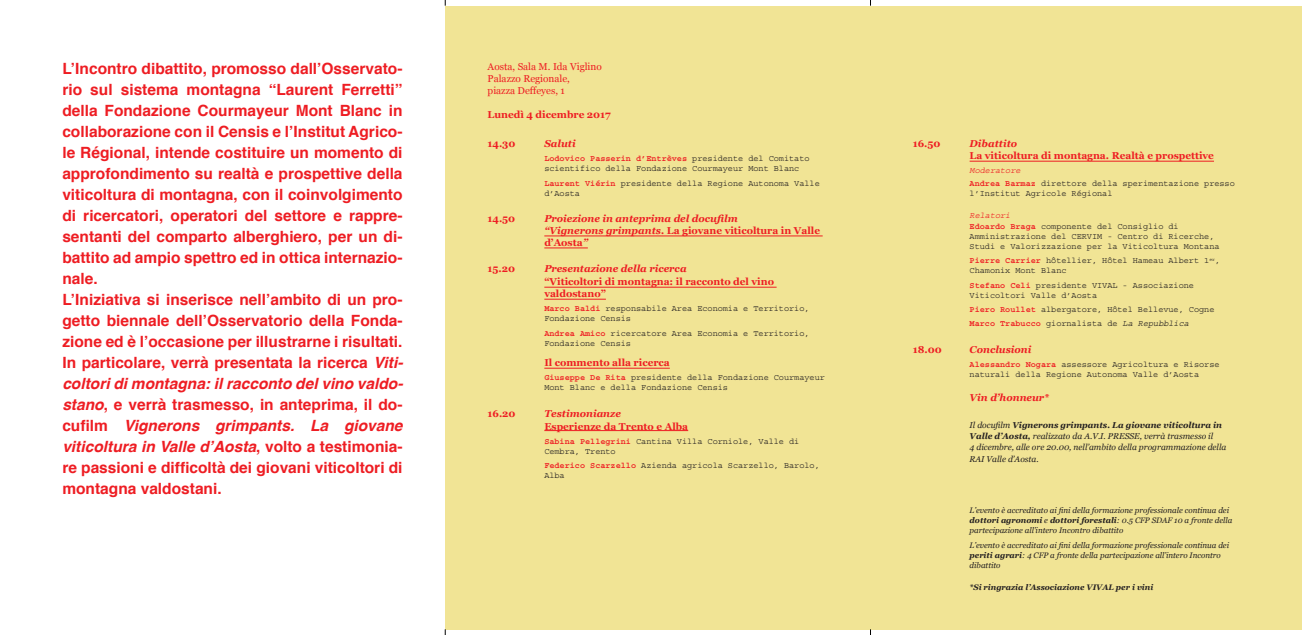
<style>
.page{position:relative;width:1307px;height:635px;background:#fff}
.page>*{position:absolute;margin:0;border:0;box-sizing:border-box;transform-origin:0 0}
.t1{font:700 15.5px/21px "Helvetica";color:#ee1d23}
.t2{font:700 10px/12px "Georgia";color:#ee1d23}
.t3{font:italic 700 10px/12px "Georgia";color:#ee1d23}
.t4{font:10px/12px "Georgia";color:#ee1d23}
.t5{font:8.5px/10px "Courier Std";color:#231f20}
.t6{font:italic 8.5px/11px "Georgia";color:#231f20}
.t7{font:italic 8px/10px "Georgia";color:#231f20}
.t8{font:italic 700 8px "Georgia";color:#231f20}
.s1{font-style:italic}
.s2{font-weight:700;color:#ee1d23}
.s3{font-style:normal}
.s4{font-style:italic;color:#ee1d23}
.s5{font-weight:700}
</style>
<div class="page">
<div style="left:445px;top:6px;width:856px;height:623px;background:#f1e495"></div>
<hr style="left:544px;top:236px;width:279px;height:1px;background:#ee1d23">
<hr style="left:544px;top:248px;width:44px;height:1px;background:#ee1d23">
<hr style="left:544px;top:287px;width:232px;height:1px;background:#ee1d23">
<hr style="left:544px;top:299px;width:62px;height:1px;background:#ee1d23">
<hr style="left:544px;top:368px;width:126px;height:1px;background:#ee1d23">
<hr style="left:544px;top:430px;width:144px;height:1px;background:#ee1d23">
<hr style="left:969px;top:161px;width:245px;height:1px;background:#ee1d23">
<p class="t1" style="left:62px;top:58px;width:342px">L’Incontro dibattito, promosso dall’Osservato&shy;rio sul sistema montagna “Laurent Ferretti” della Fondazione Courmayeur Mont Blanc in collaborazione con il Censis e l’Institut Agrico&shy;le Régional, intende costituire un momento di approfondimento su realtà e prospettive della viticoltura di montagna, con il coinvolgimento di ricercatori, operatori del settore e rappre&shy;sentanti del comparto alberghiero, per un di&shy;battito ad ampio spettro ed in ottica internazio&shy;nale.<br>L’Iniziativa si inserisce nell’ambito di un pro&shy;getto biennale dell’Osservatorio della Fonda&shy;zione ed è l’occasione per illustrarne i risultati.<br>In particolare, verrà presentata la ricerca <span class="s1">Viti&shy;coltori di montagna: il racconto del vino valdo&shy;stano</span>, e verrà trasmesso, in anteprima, il do&shy;cufilm <span class="s1">Vignerons grimpants. La giovane viticoltura in Valle d’Aosta</span>, volto a testimonia&shy;re passioni e difficoltà dei giovani viticoltori di montagna valdostani.</p>
<p class="t4" style="left:488px;top:60px;width:116px">Aosta, Sala M. Ida Viglino<br>Palazzo Regionale,<br>piazza Deffeyes, 1</p>
<p class="t2" style="left:488px;top:108px;width:124px">Lunedì 4 dicembre 2017</p>
<p class="t2" style="left:488px;top:137px;width:29px">14.30</p>
<p class="t3" style="left:544px;top:137px;width:33px">Saluti</p>
<p class="t5" style="left:544px;top:154px;width:267px"><span class="s2">Lodovico Passerin d’Entrèves</span> presidente del Comitato scientifico della Fondazione Courmayeur Mont Blanc</p>
<p class="t5" style="left:544px;top:178px;width:277px"><span class="s2">Laurent Viérin</span> presidente della Regione Autonoma Valle d’Aosta</p>
<p class="t2" style="left:488px;top:212px;width:29px">14.50</p>
<p class="t3" style="left:544px;top:212px;width:277px">Proiezione in anteprima del docufilm<br>“Vignerons grimpants. <span class="s3">La giovane viticoltura in Valle d’Aosta</span>”</p>
<p class="t2" style="left:488px;top:262px;width:29px">15.20</p>
<p class="t3" style="left:544px;top:262px;width:144px">Presentazione della ricerca</p>
<p class="t2" style="left:544px;top:275px;width:231px">“Viticoltori di montagna: il racconto del vino valdostano”</p>
<p class="t5" style="left:544px;top:304px;width:267px"><span class="s2">Marco Baldi</span> responsabile Area Economia e Territorio,<br>Fondazione Censis</p>
<p class="t5" style="left:544px;top:328px;width:267px"><span class="s2">Andrea Amico</span> ricercatore Area Economia e Territorio,<br>Fondazione Censis</p>
<p class="t2" style="left:544px;top:356px;width:127px">Il commento alla ricerca</p>
<p class="t5" style="left:544px;top:373px;width:282px"><span class="s2">Giuseppe De Rita</span> presidente della Fondazione Courmayeur<br>Mont Blanc e della Fondazione Censis</p>
<p class="t2" style="left:488px;top:407px;width:29px">16.20</p>
<p class="t3" style="left:544px;top:407px;width:78px">Testimonianze</p>
<p class="t2" style="left:544px;top:420px;width:145px">Esperienze da Trento e Alba</p>
<p class="t5" style="left:544px;top:436px;width:257px"><span class="s2">Sabina Pellegrini</span> Cantina Villa Corniole, Valle di<br>Cembra, Trento</p>
<p class="t5" style="left:544px;top:461px;width:277px"><span class="s2">Federico Scarzello</span> Azienda agricola Scarzello, Barolo,<br>Alba</p>
<p class="t2" style="left:913px;top:137px;width:29px">16.50</p>
<p class="t3" style="left:969px;top:137px;width:49px">Dibattito</p>
<p class="t2" style="left:969px;top:149px;width:246px">La viticoltura di montagna. Realtà e prospettive</p>
<p class="t5" style="left:969px;top:165px;width:267px;line-height:12.2px"><span class="s4">Moderatore<br></span><span class="s2">Andrea Barmaz</span> direttore della sperimentazione presso</p>
<p class="t5" style="left:969px;top:188px;width:144px">l’Institut Agricole Régional</p>
<p class="t5" style="left:969px;top:210px;width:211px;line-height:11.3px"><span class="s4">Relatori<br></span><span class="s2">Edoardo Braga</span> componente del Consiglio di</p>
<p class="t5" style="left:969px;top:232px;width:251px">Amministrazione del CERVIM - Centro di Ricerche,<br>Studi e Valorizzazione per la Viticoltura Montana</p>
<p class="t5" style="left:969px;top:256px;width:252px"><span class="s2">Pierre Carrier</span> hôtellier, Hôtel Hameau Albert 1<sup>er</sup>,<br>Chamonix Mont Blanc</p>
<p class="t5" style="left:969px;top:280px;width:226px"><span class="s2">Stefano Celi</span> presidente VIVAL - Associazione<br>Viticoltori Valle d’Aosta</p>
<p class="t5" style="left:969px;top:302px;width:246px;line-height:14.3px"><span class="s2">Piero Roullet</span> albergatore, Hôtel Bellevue, Cogne<br><span class="s2">Marco Trabucco</span> giornalista de <span class="s1">La Repubblica</span></p>
<p class="t2" style="left:913px;top:343px;width:30px">18.00</p>
<p class="t3" style="left:969px;top:343px;width:63px">Conclusioni</p>
<p class="t5" style="left:969px;top:360px;width:251px"><span class="s2">Alessandro Nogara</span> assessore Agricoltura e Risorse naturali della Regione Autonoma Valle d’Aosta</p>
<p class="t3" style="left:969px;top:391px;width:81px">Vin d’honneur*</p>
<p class="t6" style="left:969px;top:419px;width:258px">Il docufilm <span class="s5">Vignerons grimpants. La giovane viticoltura in<br>Valle d’Aosta,</span> realizzato da A.V.I. PRESSE, verrà trasmesso il<br>4 dicembre, alle ore 20.00, nell’ambito della programmazione della</p>
<p class="t6" style="left:969px;top:453px;width:71px">RAI Valle d’Aosta.</p>
<p class="t7" style="left:969px;top:505px;width:264px">L’evento è accreditato ai fini della formazione professionale continua dei <span class="s5">dottori agronomi</span> e <span class="s5">dottori forestali</span>: 0.5 CFP SDAF 10 a fronte della partecipazione all’intero Incontro dibattito</p>
<p class="t7" style="left:969px;top:540px;width:261px">L’evento è accreditato ai fini della formazione professionale continua dei <span class="s5">periti agrari</span>: 4 CFP a fronte della partecipazione all’intero Incontro dibattito</p>
<p class="t8" style="left:969px;top:582px;width:185px">*Si ringrazia l’Associazione VIVAL per i vini</p>
</div>
